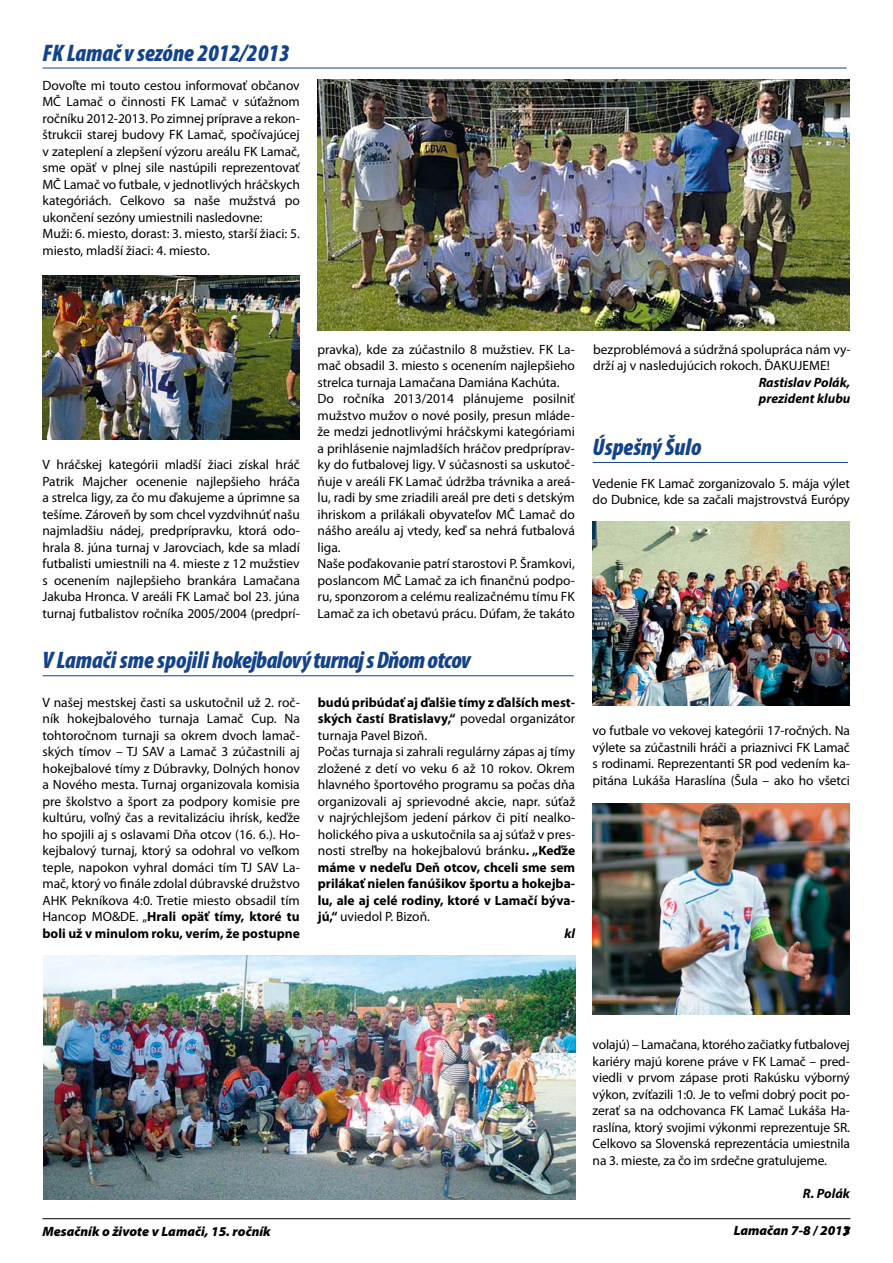
<style>
.page{position:relative;width:893px;height:1263px;background:#fff}
.page>*{position:absolute;margin:0;border:0;box-sizing:border-box;transform-origin:0 0}
.t1{font:italic 900 condensed 24px "Myriad Pro";letter-spacing:-.02em;color:#14438a}
.t2{font:italic 900 condensed 24px "Myriad Pro";color:#14438a}
.t3{font:13.5px/16.5px "Myriad Pro";color:#000}
.t4{font:700 13.5px "Myriad Pro";color:#000}
.t5{font:italic 900 13.5px "Myriad Pro";color:#000}
.t6{font:italic 700 13.5px/16.5px "Myriad Pro";color:#000}
.s1{font-weight:700}
.s2{font-weight:400}
</style>
<div class="page">
<hr style="left:43px;top:1218px;width:807px;height:1px;background:#000">
<img style="left:43px;top:275px;width:257px;height:164px">
<img style="left:318px;top:80px;width:532px;height:251px">
<hr style="left:593px;top:462px;width:255px;height:1px;background:#14438a">
<img style="left:593px;top:522px;width:257px;height:184px">
<img style="left:593px;top:804px;width:257px;height:210px">
<img style="left:43px;top:955px;width:533px;height:244px">
<hr style="left:43px;top:675px;width:531px;height:1px;background:#14438a">
<hr style="left:43px;top:68px;width:804px;height:1px;background:#14438a">
<h1 class="t2" style="left:43px;top:40px;width:249px">FK Lamač vsezóne 2012/2013</h1>
<p class="t3" style="left:43px;top:77px;width:259px">Dovoľte mi touto cestou informovať občanov MČ Lamač o činnosti FK Lamač v súťažnom ročníku 2012-2013. Po zimnej príprave a rekon&shy;štrukcii starej budovy FK Lamač, spočívajúcej v zateplení a zlepšení výzoru areálu FK Lamač, sme opäť v plnej sile nastúpili reprezentovať MČ Lamač vo futbale, v jednotlivých hráčskych kategóriách. Celkovo sa naše mužstvá po ukončení sezóny umiestnili nasledovne:<br>Muži: 6. miesto, dorast: 3. miesto, starší žiaci: 5. miesto, mladší žiaci: 4. miesto.</p>
<p class="t3" style="left:43px;top:456px;width:259px;text-align:justify">V hráčskej kategórii mladší žiaci získal hráč Patrik Majcher ocenenie najlepšieho hráča a strelca ligy, za čo mu ďakujeme a úprimne sa tešíme. Zároveň by som chcel vyzdvihnúť našu najmladšiu nádej, predprípravku, ktorá odo&shy;hrala 8. júna turnaj v Jarovciach, kde sa mladí futbalisti umiestnili na 4. mieste z 12 mužstiev s ocenením najlepšieho brankára Lamačana Jakuba Hronca. V areáli FK Lamač bol 23. júna turnaj futbalistov ročníka 2005/2004 (predprí-</p>
<p class="t3" style="left:318px;top:340px;width:259px">pravka), kde za zúčastnilo 8 mužstiev. FK La&shy;mač obsadil 3. miesto s ocenením najlepšieho strelca turnaja Lamačana Damiána Kachúta.<br>Do ročníka 2013/2014 plánujeme posilniť mužstvo mužov o nové posily, presun mláde&shy;že medzi jednotlivými hráčskymi kategóriami a prihlásenie najmladších hráčov predpríprav&shy;ky do futbalovej ligy. V súčasnosti sa uskutoč&shy;ňuje v areáli FK Lamač údržba trávnika a areá&shy;lu, radi by sme zriadili areál pre deti s detským ihriskom a prilákali obyvateľov MČ Lamač do nášho areálu aj vtedy, keď sa nehrá futbalová liga.<br>Naše poďakovanie patrí starostovi P. Šramkovi, poslancom MČ Lamač za ich finančnú podpo&shy;ru, sponzorom a celému realizačnému tímu FK Lamač za ich obetavú prácu. Dúfam, že takáto</p>
<h1 class="t1" style="left:43px;top:647px;width:430px">V Lamači sme spojili hokejbalový turnaj sDňom otcov</h1>
<p class="t3" style="left:43px;top:694px;width:259px;text-align:justify">V našej mestskej časti sa uskutočnil už 2. roč&shy;ník hokejbalového turnaja Lamač Cup. Na tohtoročnom turnaji sa okrem dvoch lamač&shy;ských tímov – TJ SAV a Lamač 3 zúčastnili aj hokejbalové tímy z Dúbravky, Dolných honov a Nového mesta. Turnaj organizovala komisia pre školstvo a šport za podpory komisie pre kultúru, voľný čas a revitalizáciu ihrísk, keďže ho spojili aj s oslavami Dňa otcov (16. 6.). Ho&shy;kejbalový turnaj, ktorý sa odohral vo veľkom teple, napokon vyhral domáci tím TJ SAV La&shy;mač, ktorý vo finále zdolal dúbravské družstvo AHK Pekníkova 4:0. Tretie miesto obsadil tím Hancop MO&amp;DE. „<span class="s1">Hrali opäť tímy, ktoré tu boli už v minulom roku, verím, že postupne</span></p>
<p class="t4" style="left:318px;top:693px;width:259px">budú pribúdať aj ďalšie tímy z ďalších mest-</p>
<p class="t4" style="left:318px;top:710px;width:259px">ských častí Bratislavy,“ <span class="s2">povedal organizátor</span></p>
<p class="t3" style="left:318px;top:727px;width:111px">turnaja Pavel Bizoň.</p>
<p class="t3" style="left:318px;top:743px;width:259px">Počas turnaja si zahrali regulárny zápas aj tímy</p>
<p class="t3" style="left:318px;top:760px;width:259px">zložené z detí vo veku 6 až 10 rokov. Okrem</p>
<p class="t3" style="left:318px;top:776px;width:259px">hlavného športového programu sa počas dňa</p>
<p class="t3" style="left:318px;top:793px;width:259px">organizovali aj sprievodné akcie, napr. súťaž</p>
<p class="t3" style="left:318px;top:809px;width:259px">v najrýchlejšom jedení párkov či pití nealko-</p>
<p class="t3" style="left:318px;top:826px;width:259px">holického piva a uskutočnila sa aj súťaž v pres-</p>
<p class="t3" style="left:318px;top:842px;width:259px">nosti streľby na hokejbalovú bránku<span class="s1">. „Keďže</span></p>
<p class="t4" style="left:318px;top:858px;width:259px">máme v nedeľu Deň otcov, chceli sme sem</p>
<p class="t4" style="left:318px;top:875px;width:259px">prilákať nielen fanúšikov športu a hokejba-</p>
<p class="t4" style="left:318px;top:891px;width:259px">lu, ale aj celé rodiny, ktoré v Lamačí býva-</p>
<p class="t3" style="left:318px;top:908px;width:114px"><span class="s1">jú,“</span> uviedol P. Bizoň.</p>
<p class="t6" style="left:564px;top:924px;width:12px">kl</p>
<p class="t3" style="left:593px;top:340px;width:259px">bezproblémová a súdržná spolupráca nám vy&shy;drží aj v nasledujúcich rokoch. ĎAKUJEME!</p>
<p class="t6" style="left:759px;top:373px;width:93px">Rastislav Polák, prezident klubu</p>
<h1 class="t2" style="left:593px;top:434px;width:111px">Úspešný Šulo</h1>
<p class="t3" style="left:593px;top:475px;width:259px">Vedenie FK Lamač zorganizovalo 5. mája výlet do Dubnice, kde sa začali majstrovstvá Európy</p>
<p class="t3" style="left:593px;top:722px;width:259px;text-align:justify">vo futbale vo vekovej kategórii 17-ročných. Na výlete sa zúčastnili hráči a priaznivci FK Lamač s rodinami. Reprezentanti SR pod vedením ka&shy;pitána Lukáša Haraslína (Šula – ako ho všetci</p>
<p class="t3" style="left:593px;top:1036px;width:259px;text-align:justify">volajú) – Lamačana, ktorého začiatky futbalovej kariéry majú korene práve v FK Lamač – pred&shy;viedli v prvom zápase proti Rakúsku výborný výkon, zvíťazili 1:0. Je to veľmi dobrý pocit po&shy;zerať sa na odchovanca FK Lamač Lukáša Ha&shy;raslína, ktorý svojimi výkonmi reprezentuje SR.<br>Celkovo sa Slovenská reprezentácia umiestnila na 3. mieste, za čo im srdečne gratulujeme.</p>
<p class="t6" style="left:803px;top:1184px;width:49px">R. Polák</p>
<p class="t5" style="left:43px;top:1223px;width:230px">Mesačník o živote v Lamači, 15. ročník</p>
<p class="t5" style="left:734px;top:1223px;width:118px">Lamačan 7-8 / 20137</p>
</div>
